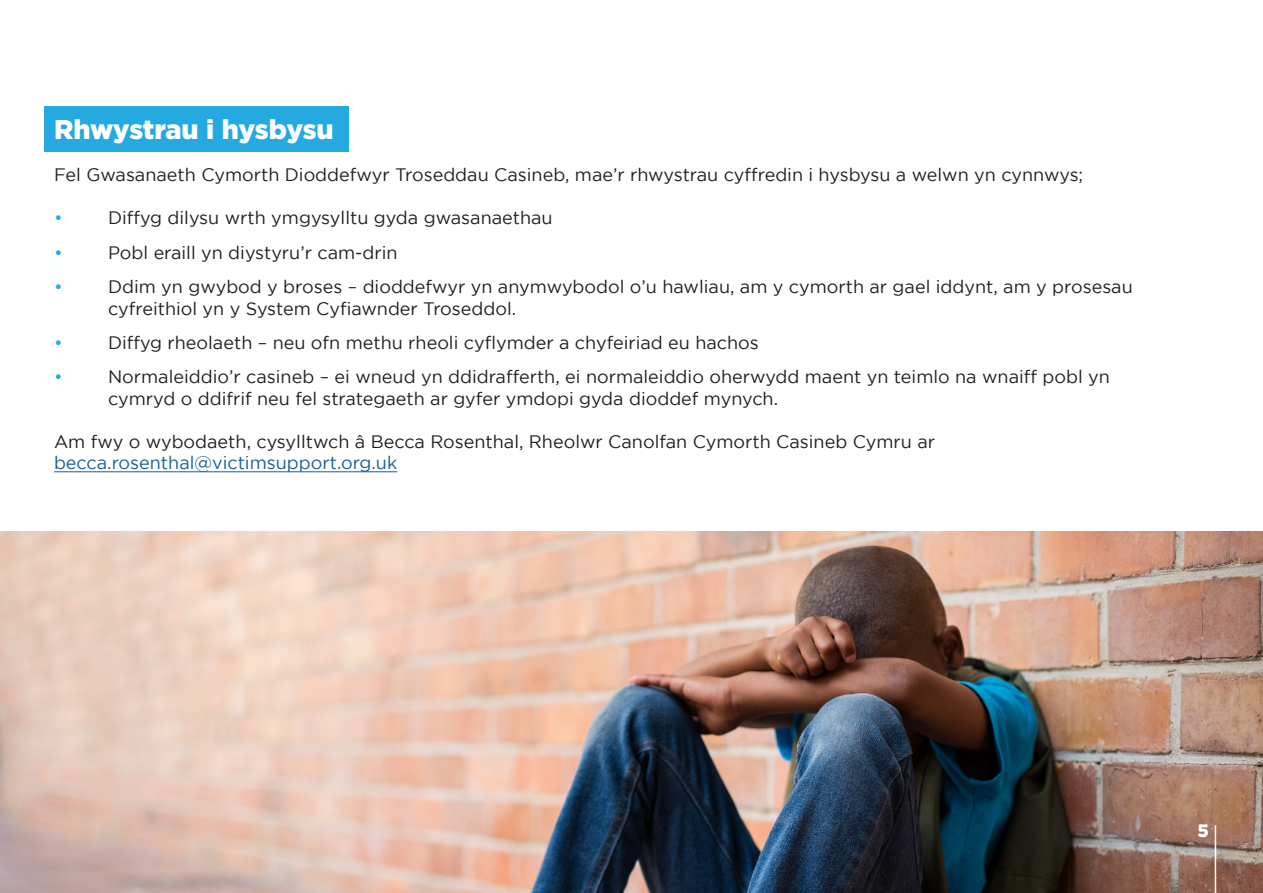
<style>
.page{position:relative;width:1263px;height:893px;background:#fff}
.page>*{position:absolute;margin:0;border:0;box-sizing:border-box;transform-origin:0 0}
.t1{font:900 27px "Gotham";letter-spacing:-.015em;color:#fff}
.t2{font:18px/21.6px "Gotham";color:#231f20}
.t3{font:18px "Gotham";color:#24aae1}
.t4{font:900 18px "Gotham";color:#fff}
.s1{color:#175d9e}
</style>
<div class="page">
<img style="left:0;top:531px;width:1263px;height:362px">
<div style="left:44px;top:107px;width:305px;height:45px;background:#24aae1"></div>
<hr style="left:54px;top:471px;width:343px;height:1px;background:#175d9e">
<hr style="left:1215px;top:825px;width:1px;height:68px;background:#fff">
<p class="t1" style="left:54px;top:113px;width:281px">Rhwystrau i hysbysu</p>
<p class="t2" style="left:54px;top:164px;width:1031px">Fel Gwasanaeth Cymorth Dioddefwyr Troseddau Casineb, mae’r rhwystrau cyffredin i hysbysu a welwn yn cynnwys;</p>
<p class="t3" style="left:54px;top:208px;width:10px">•</p>
<p class="t2" style="left:108px;top:207px;width:446px">Diffyg dilysu wrth ymgysylltu gyda gwasanaethau</p>
<p class="t3" style="left:54px;top:242px;width:10px">•</p>
<p class="t2" style="left:108px;top:241px;width:291px">Pobl eraill yn diystyru’r cam-drin</p>
<p class="t3" style="left:54px;top:277px;width:10px">•</p>
<p class="t2" style="left:108px;top:276px;width:1026px">Ddim yn gwybod y broses – dioddefwyr yn anymwybodol o’u hawliau, am y cymorth ar gael iddynt, am y prosesau cyfreithiol yn y System Cyfiawnder Troseddol.</p>
<p class="t3" style="left:54px;top:333px;width:10px">•</p>
<p class="t2" style="left:108px;top:331px;width:652px">Diffyg rheolaeth – neu ofn methu rheoli cyflymder a chyfeiriad eu hachos</p>
<p class="t3" style="left:54px;top:367px;width:10px">•</p>
<p class="t2" style="left:108px;top:366px;width:1003px">Normaleiddio’r casineb – ei wneud yn ddidrafferth, ei normaleiddio oherwydd maent yn teimlo na wnaiff pobl yn cymryd o ddifrif neu fel strategaeth ar gyfer ymdopi gyda dioddef mynych.</p>
<p class="t2" style="left:54px;top:430px;width:882px">Am fwy o wybodaeth, cysylltwch â Becca Rosenthal, Rheolwr Canolfan Cymorth Casineb Cymru ar <span class="s1">becca.rosenthal@victimsupport.org.uk</span></p>
<p class="t4" style="left:1197px;top:820px;width:13px">5</p>
</div>
